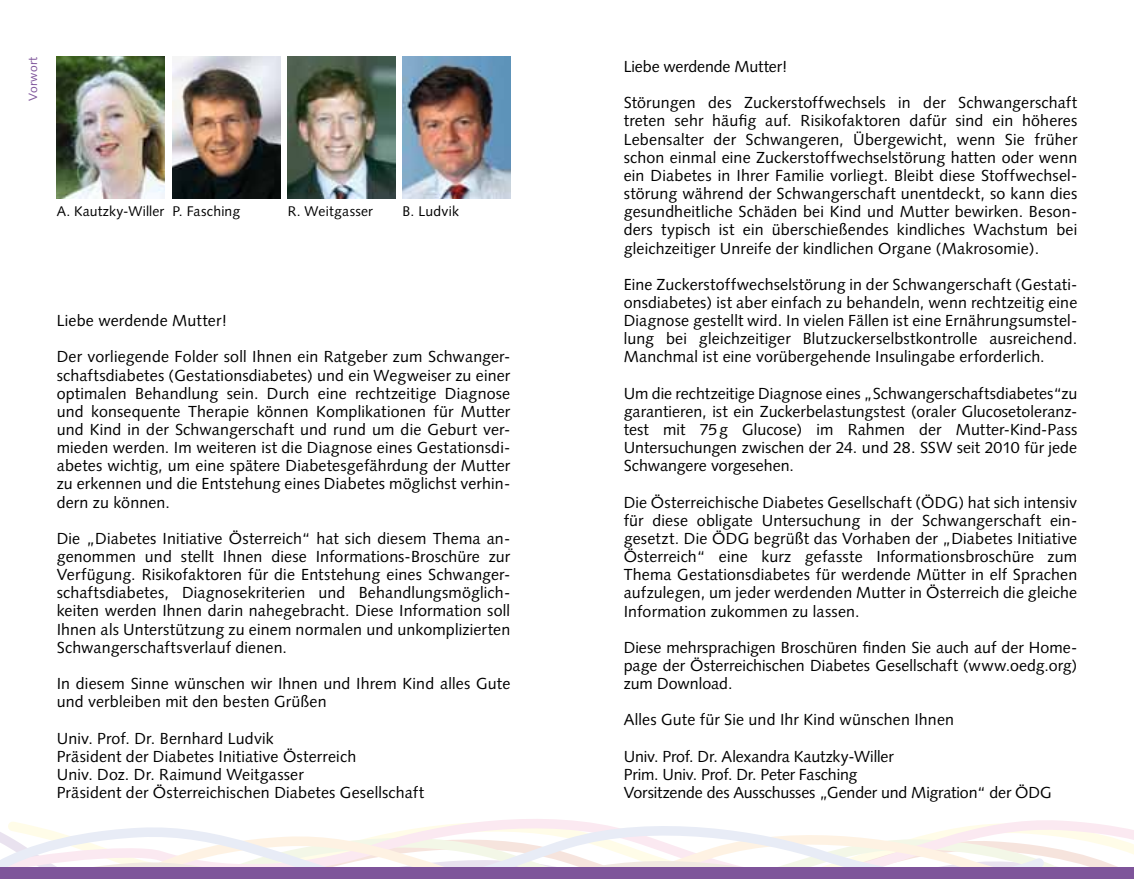
<style>
.page{position:relative;width:1134px;height:879px;background:#fff}
.page>*{position:absolute;margin:0;border:0;box-sizing:border-box;transform-origin:0 0}
.t1{font:16px/18.2px "Syntax";letter-spacing:.01em;color:#000;text-align:justify}
.t2{font:16px/18.2px "Syntax";letter-spacing:-.01em;color:#000}
.t3{font:14px "Syntax";letter-spacing:.015em;color:#000}
.t4{font:12px "Syntax";letter-spacing:.02em;color:#7e549a}
</style>
<div class="page">
<svg style="left:1051px;top:827px;width:83px;height:40px"></svg>
<svg style="left:0;top:819px;width:1051px;height:48px"></svg>
<svg style="left:0;top:853px;width:1050px;height:14px"></svg>
<div style="left:0;top:867px;width:1134px;height:12px;background:#7e549a"></div>
<img style="left:57px;top:57px;width:107px;height:141px">
<img style="left:172px;top:57px;width:108px;height:141px">
<img style="left:288px;top:57px;width:107px;height:141px">
<img style="left:403px;top:57px;width:107px;height:141px">
<p class="t4" style="left:26px;top:101px;width:46px;rotate:-90deg">Vorwort</p>
<p class="t3" style="left:57px;top:203px;width:185px">A. Kautzky-Willer P. Fasching</p>
<p class="t3" style="left:288px;top:203px;width:87px">R. Weitgasser</p>
<p class="t3" style="left:403px;top:203px;width:58px">B. Ludvik</p>
<p class="t1" style="left:57px;top:311px;width:172px">Liebe werdende Mutter!</p>
<p class="t1" style="left:57px;top:348px;width:455px">Der vorliegende Folder soll Ihnen ein Ratgeber zum Schwanger&shy;schaftsdiabetes (Gestationsdiabetes) und ein Wegweiser zu einer optimalen Behandlung sein. Durch eine rechtzeitige Diagnose und konsequente Therapie können Komplikationen für Mutter und Kind in der Schwangerschaft und rund um die Geburt ver&shy;mieden werden. Im weiteren ist die Diagnose eines Gestationsdi&shy;abetes wichtig, um eine spätere Diabetesgefährdung der Mutter zu erkennen und die Entstehung eines Diabetes möglichst verhin&shy;dern zu können.</p>
<p class="t1" style="left:57px;top:529px;width:455px">Die „Diabetes Initiative Österreich“ hat sich diesem Thema an&shy;genommen und stellt Ihnen diese Informations-Broschüre zur Verfügung. Risikofaktoren für die Entstehung eines Schwanger&shy;schaftsdiabetes, Diagnosekriterien und Behandlungsmöglich&shy;keiten werden Ihnen darin nahegebracht. Diese Information soll Ihnen als Unterstützung zu einem normalen und unkomplizierten Schwangerschaftsverlauf dienen.</p>
<p class="t1" style="left:57px;top:674px;width:455px">In diesem Sinne wünschen wir Ihnen und Ihrem Kind alles Gute und verbleiben mit den besten Grüßen</p>
<p class="t1" style="left:57px;top:729px;width:369px;text-align:left">Univ. Prof. Dr. Bernhard Ludvik<br>Präsident der Diabetes Initiative Österreich<br>Univ. Doz. Dr. Raimund Weitgasser<br>Präsident der Österreichischen Diabetes Gesellschaft</p>
<p class="t2" style="left:624px;top:57px;width:165px">Liebe werdende Mutter!</p>
<p class="t1" style="left:624px;top:94px;width:455px">Störungen des Zuckerstoffwechsels in der Schwangerschaft treten sehr häufig auf. Risikofaktoren dafür sind ein höheres Lebensalter der Schwangeren, Übergewicht, wenn Sie früher schon einmal eine Zuckerstoffwechselstörung hatten oder wenn ein Diabetes in Ihrer Familie vorliegt. Bleibt diese Stoffwechsel&shy;störung während der Schwangerschaft unentdeckt, so kann dies gesundheitliche Schäden bei Kind und Mutter bewirken. Beson&shy;ders typisch ist ein überschießendes kindliches Wachstum bei gleichzeitiger Unreife der kindlichen Organe (Makrosomie).</p>
<p class="t1" style="left:624px;top:275px;width:455px">Eine Zuckerstoffwechselstörung in der Schwangerschaft (Gestati&shy;onsdiabetes) ist aber einfach zu behandeln, wenn rechtzeitig eine Diagnose gestellt wird. In vielen Fällen ist eine Ernährungsumstel&shy;lung bei gleichzeitiger Blutzuckerselbstkontrolle ausreichend.<br>Manchmal ist eine vorübergehende Insulingabe erforderlich.</p>
<p class="t1" style="left:624px;top:384px;width:455px">Um die rechtzeitige Diagnose eines „Schwangerschaftsdiabetes“zu garantieren, ist ein Zuckerbelastungstest (oraler Glucosetoleranz&shy;test mit 75g Glucose) im Rahmen der Mutter-Kind-Pass Untersuchungen zwischen der 24. und 28. SSW seit 2010 für jede Schwangere vorgesehen.</p>
<p class="t1" style="left:624px;top:493px;width:455px">Die Österreichische Diabetes Gesellschaft (ÖDG) hat sich intensiv für diese obligate Untersuchung in der Schwangerschaft ein&shy;gesetzt. Die ÖDG begrüßt das Vorhaben der „Diabetes Initiative Österreich“ eine kurz gefasste Informationsbroschüre zum Thema Gestationsdiabetes für werdende Mütter in elf Sprachen aufzulegen, um jeder werdenden Mutter in Österreich die gleiche Information zukommen zu lassen.</p>
<p class="t1" style="left:624px;top:638px;width:455px">Diese mehrsprachigen Broschüren finden Sie auch auf der Home&shy;page der Österreichischen Diabetes Gesellschaft (www.oedg.org) zum Download.</p>
<p class="t1" style="left:624px;top:711px;width:332px">Alles Gute für Sie und Ihr Kind wünschen Ihnen</p>
<p class="t2" style="left:624px;top:747px;width:429px">Univ. Prof. Dr. Alexandra Kautzky-Willer<br>Prim. Univ. Prof. Dr. Peter Fasching<br>Vorsitzende des Ausschusses „Gender und Migration“ der ÖDG</p>
</div>
